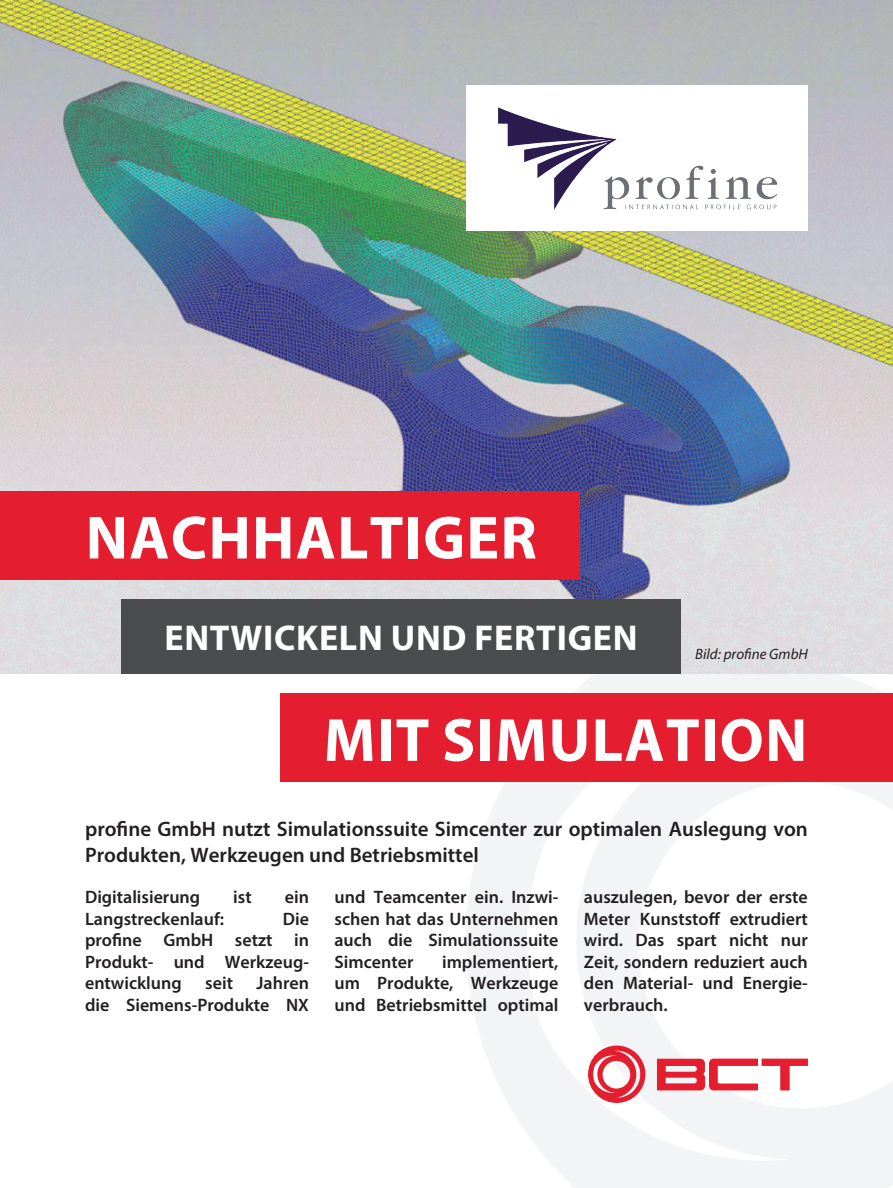
<style>
.page{position:relative;width:893px;height:1188px;background:#fff}
.page>*{position:absolute;margin:0;border:0;box-sizing:border-box;transform-origin:0 0}
.t1{font:700 61.5px "Myriad Pro";letter-spacing:.02em;color:#fff}
.t2{font:700 36px "Myriad Pro";letter-spacing:.02em;color:#fff}
.t3{font:600 21px/25.2px "Myriad Pro";color:#231f20}
.t4{font:600 18px/21.6px "Myriad Pro";color:#231f20;text-align:justify}
.t5{font:italic 15px "Myriad Pro";color:#231f20}
</style>
<div class="page">
<svg style="left:466px;top:674px;width:427px;height:514px"></svg>
<img style="left:0;top:0;width:893px;height:674px">
<svg style="left:588px;top:1046px;width:57px;height:57px"></svg>
<svg style="left:657px;top:1059px;width:151px;height:31px"></svg>
<div style="left:122px;top:600px;width:559px;height:74px;background:#4b4c4d"></div>
<div style="left:0;top:491px;width:580px;height:89px;background:#e41d2f"></div>
<div style="left:280px;top:693px;width:613px;height:89px;background:#e41d2f"></div>
<div style="left:466px;top:85px;width:342px;height:146px;background:#fff"></div>
<img style="left:498px;top:107px;width:278px;height:102px">
<h1 class="t1" style="left:86px;top:498px;width:453px">NACHHALTIGER</h1>
<h2 class="t2" style="left:164px;top:615px;width:475px">ENTWICKELN UND FERTIGEN</h2>
<p class="t5" style="left:695px;top:645px;width:114px">Bild: profine GmbH</p>
<h1 class="t1" style="left:324px;top:700px;width:485px">MIT SIMULATION</h1>
<p class="t3" style="left:85px;top:816px;width:724px">profine GmbH nutzt Simulationssuite Simcenter zur optimalen Auslegung von<br>Produkten, Werkzeugen und Betriebsmittel</p>
<p class="t4" style="left:85px;top:886px;width:117px">Digitalisierung</p>
<p class="t4" style="left:233px;top:886px;width:20px">ist</p>
<p class="t4" style="left:285px;top:886px;width:26px">ein</p>
<p class="t4" style="left:85px;top:907px;width:140px">Langstreckenlauf:</p>
<p class="t4" style="left:85px;top:907px;width:225px;text-indent:198px">Die profine GmbH setzt in Produkt- und Werkzeug&shy;entwicklung</p>
<p class="t4" style="left:85px;top:972px;width:225px;text-align:right">Jahren<br>die Siemens-Produkte NX</p>
<p class="t4" style="left:205px;top:972px;width:29px">seit</p>
<p class="t4" style="left:334px;top:886px;width:225px">und Teamcenter ein. Inzwi&shy;schen hat das Unternehmen auch die Simulationssuite Simcenter</p>
<p class="t4" style="left:334px;top:951px;width:225px;text-indent:108px">implementiert, um Produkte, Werkzeuge und Betriebsmittel optimal</p>
<p class="t4" style="left:584px;top:886px;width:225px">auszulegen, bevor der erste Meter Kunststoff extrudiert wird. Das spart nicht nur Zeit, sondern reduziert auch den Material- und Energie&shy;verbrauch.</p>
</div>
